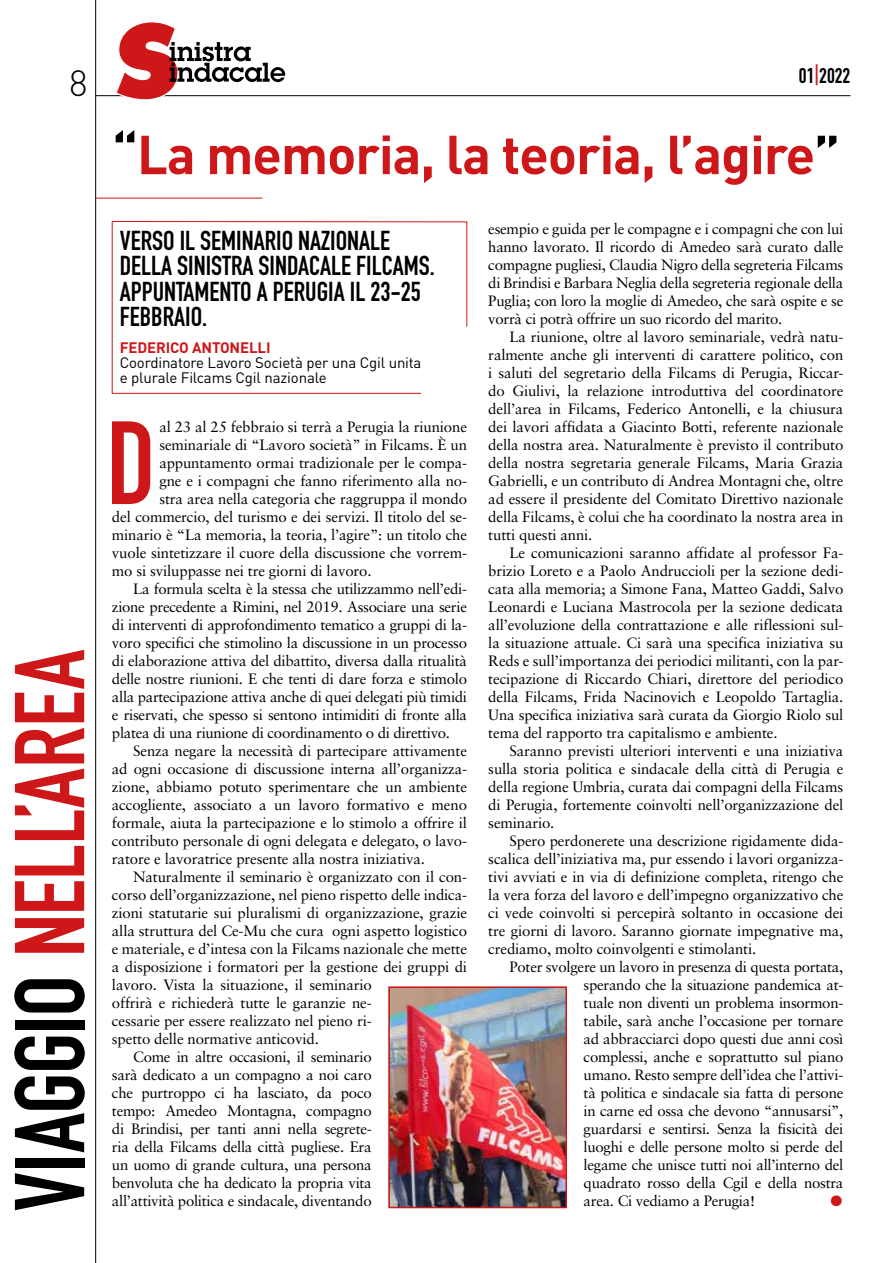
<style>
.page{position:relative;width:893px;height:1263px;background:#fff}
.page>*{position:absolute;margin:0;border:0;box-sizing:border-box;transform-origin:0 0}
.t1{font:116.1px "DIN Engschrift Std";color:#cd1719}
.t2{font:97.35px "DIN Engschrift Std";letter-spacing:-.005em;color:#cd1719}
.t3{font:700 54px "DIN";letter-spacing:-.02em;color:#cd1719}
.t4{font:300 36px "DIN";color:#000}
.t5{font:27px/25.5px "DIN Engschrift Std";color:#000}
.t6{font:21px "DIN Engschrift Std";color:#000}
.t7{font:15px/18px "Sabon";letter-spacing:-.01em;color:#000;text-align:justify}
.t8{font:15px/15px "DIN";letter-spacing:-.01em;color:#000}
.t9{font:700 15px "DIN";letter-spacing:-.01em;color:#cd1719}
.t10{font:15px "Zapf Dingbats";color:#cd1719}
.s1{color:#000}
.s2{color:#cd1719}
</style>
<div class="page">
<hr style="left:95px;top:95px;width:755px;height:1px;background:#000">
<svg style="left:115px;top:22px;width:170px;height:78px"></svg>
<hr style="left:95px;top:0;width:1px;height:1263px;background:#000">
<hr style="left:96px;top:198px;width:166px;height:1px;background:#cd1719">
<img style="left:389px;top:987px;width:178px;height:221px">
<div style="left:389px;top:987px;width:177px;height:220px;border:1px solid #cd1719"></div>
<svg style="left:111px;top:221px;width:357px;height:173px"></svg>
<h3 class="t4" style="left:69px;top:61px;width:20px">8</h3>
<h2 class="t2" style="left:-7px;top:1211px;width:563px;rotate:-90deg"><span class="s1">VIAGGIO</span> NELL’AREA</h2>
<h3 class="t6" style="left:799px;top:63px;width:53px">01<span class="s2">|</span>2022</h3>
<h3 class="t3" style="left:112px;top:119px;width:730px"><span class="s1">“</span>La memoria, la teoria, l’agire<span class="s1">”</span></h3>
<h3 class="t5" style="left:120px;top:228px;width:316px">VERSO IL SEMINARIO NAZIONALE<br>DELLA SINISTRA SINDACALE FILCAMS.<br>APPUNTAMENTO A PERUGIA IL 23-25<br>FEBBRAIO.</h3>
<p class="t9" style="left:120px;top:338px;width:152px">FEDERICO ANTONELLI</p>
<p class="t8" style="left:120px;top:355px;width:303px">Coordinatore Lavoro Società per una Cgil unita e plurale Filcams Cgil nazionale</p>
<h1 class="t1" style="left:106px;top:395px;width:51px">D</h1>
<p class="t7" style="left:159px;top:418px;width:309px">al 23 al 25 febbraio si terrà a Perugia la riunione</p>
<p class="t7" style="left:159px;top:436px;width:309px">seminariale di “Lavoro società” in Filcams. È un</p>
<p class="t7" style="left:159px;top:454px;width:309px">appuntamento ormai tradizionale per le compa-</p>
<p class="t7" style="left:159px;top:472px;width:309px">gne e i compagni che fanno riferimento alla no-</p>
<p class="t7" style="left:159px;top:490px;width:309px">stra area nella categoria che raggruppa il mondo</p>
<p class="t7" style="left:112px;top:508px;width:357px">del commercio, del turismo e dei servizi. Il titolo del se-</p>
<p class="t7" style="left:112px;top:526px;width:357px">minario è “La memoria, la teoria, l’agire”: un titolo che</p>
<p class="t7" style="left:112px;top:544px;width:357px">vuole sintetizzare il cuore della discussione che vorrem-</p>
<p class="t7" style="left:112px;top:562px;width:261px">mo si sviluppasse nei tre giorni di lavoro.</p>
<p class="t7" style="left:133px;top:580px;width:335px">La formula scelta è la stessa che utilizzammo nell’edi-</p>
<p class="t7" style="left:112px;top:598px;width:357px">zione precedente a Rimini, nel 2019. Associare una serie</p>
<p class="t7" style="left:112px;top:616px;width:357px">di interventi di approfondimento tematico a gruppi di la-</p>
<p class="t7" style="left:112px;top:634px;width:357px">voro specifici che stimolino la discussione in un processo</p>
<p class="t7" style="left:112px;top:652px;width:357px">di elaborazione attiva del dibattito, diversa dalla ritualità</p>
<p class="t7" style="left:112px;top:670px;width:357px">delle nostre riunioni. E che tenti di dare forza e stimolo</p>
<p class="t7" style="left:112px;top:688px;width:357px">alla partecipazione attiva anche di quei delegati più timidi</p>
<p class="t7" style="left:112px;top:706px;width:357px">e riservati, che spesso si sentono intimiditi di fronte alla</p>
<p class="t7" style="left:112px;top:724px;width:340px">platea di una riunione di coordinamento o di direttivo.</p>
<p class="t7" style="left:133px;top:742px;width:335px">Senza negare la necessità di partecipare attivamente</p>
<p class="t7" style="left:112px;top:760px;width:357px">ad ogni occasione di discussione interna all’organizza-</p>
<p class="t7" style="left:112px;top:778px;width:357px">zione, abbiamo potuto sperimentare che un ambiente</p>
<p class="t7" style="left:112px;top:796px;width:357px">accogliente, associato a un lavoro formativo e meno</p>
<p class="t7" style="left:112px;top:814px;width:357px">formale, aiuta la partecipazione e lo stimolo a offrire il</p>
<p class="t7" style="left:112px;top:832px;width:357px">contributo personale di ogni delegata e delegato, o lavo-</p>
<p class="t7" style="left:112px;top:850px;width:315px">ratore e lavoratrice presente alla nostra iniziativa.</p>
<p class="t7" style="left:133px;top:868px;width:335px">Naturalmente il seminario è organizzato con il con-</p>
<p class="t7" style="left:112px;top:886px;width:357px">corso dell’organizzazione, nel pieno rispetto delle indica-</p>
<p class="t7" style="left:112px;top:904px;width:357px">zioni statutarie sui pluralismi di organizzazione, grazie</p>
<p class="t7" style="left:112px;top:922px;width:357px">alla struttura del Ce-Mu che cura ogni aspetto logistico</p>
<p class="t7" style="left:112px;top:940px;width:357px">e materiale, e d’intesa con la Filcams nazionale che mette</p>
<p class="t7" style="left:112px;top:958px;width:357px">a disposizione i formatori per la gestione dei gruppi di</p>
<p class="t7" style="left:112px;top:976px;width:261px">lavoro. Vista la situazione, il seminario</p>
<p class="t7" style="left:112px;top:994px;width:261px">offrirà e richiederà tutte le garanzie ne-</p>
<p class="t7" style="left:112px;top:1012px;width:261px">cessarie per essere realizzato nel pieno ri-</p>
<p class="t7" style="left:112px;top:1030px;width:208px">spetto delle normative anticovid.</p>
<p class="t7" style="left:133px;top:1048px;width:240px">Come in altre occasioni, il seminario</p>
<p class="t7" style="left:112px;top:1066px;width:261px">sarà dedicato a un compagno a noi caro</p>
<p class="t7" style="left:112px;top:1084px;width:261px">che purtroppo ci ha lasciato, da poco</p>
<p class="t7" style="left:112px;top:1102px;width:261px">tempo: Amedeo Montagna, compagno</p>
<p class="t7" style="left:112px;top:1120px;width:261px">di Brindisi, per tanti anni nella segrete-</p>
<p class="t7" style="left:112px;top:1138px;width:261px">ria della Filcams della città pugliese. Era</p>
<p class="t7" style="left:112px;top:1156px;width:261px">un uomo di grande cultura, una persona</p>
<p class="t7" style="left:112px;top:1174px;width:261px">benvoluta che ha dedicato la propria vita</p>
<p class="t7" style="left:112px;top:1192px;width:261px">all’attività politica e sindacale, diventando</p>
<p class="t7" style="left:488px;top:220px;width:357px">esempio e guida per le compagne e i compagni che con lui hanno lavorato. Il ricordo di Amedeo sarà curato dalle compagne pugliesi, Claudia Nigro della segreteria Filcams di Brindisi e Barbara Neglia della segreteria regionale della Puglia; con loro la moglie di Amedeo, che sarà ospite e se vorrà ci potrà offrire un suo ricordo del marito.</p>
<p class="t7" style="left:488px;top:328px;width:357px;text-indent:21px">La riunione, oltre al lavoro seminariale, vedrà natu&shy;ralmente anche gli interventi di carattere politico, con i saluti del segretario della Filcams di Perugia, Riccar&shy;do Giulivi, la relazione introduttiva del coordinatore dell’area in Filcams, Federico Antonelli, e la chiusura dei lavori affidata a Giacinto Botti, referente nazionale della nostra area. Naturalmente è previsto il contributo della nostra segretaria generale Filcams, Maria Grazia Gabrielli, e un contributo di Andrea Montagni che, oltre ad essere il presidente del Comitato Direttivo nazionale della Filcams, è colui che ha coordinato la nostra area in tutti questi anni.</p>
<p class="t7" style="left:488px;top:544px;width:357px;text-indent:21px">Le comunicazioni saranno affidate al professor Fa&shy;brizio Loreto e a Paolo Andruccioli per la sezione dedi&shy;cata alla memoria; a Simone Fana, Matteo Gaddi, Salvo Leonardi e Luciana Mastrocola per la sezione dedicata all’evoluzione della contrattazione e alle riflessioni sul&shy;la situazione attuale. Ci sarà una specifica iniziativa su Reds e sull’importanza dei periodici militanti, con la par&shy;tecipazione di Riccardo Chiari, direttore del periodico della Filcams, Frida Nacinovich e Leopoldo Tartaglia.<br>Una specifica iniziativa sarà curata da Giorgio Riolo sul tema del rapporto tra capitalismo e ambiente.</p>
<p class="t7" style="left:488px;top:742px;width:357px;text-indent:21px">Saranno previsti ulteriori interventi e una iniziativa sulla storia politica e sindacale della città di Perugia e della regione Umbria, curata dai compagni della Filcams di Perugia, fortemente coinvolti nell’organizzazione del seminario.</p>
<p class="t7" style="left:488px;top:832px;width:357px;text-indent:21px">Spero perdonerete una descrizione rigidamente dida&shy;scalica dell’iniziativa ma, pur essendo i lavori organizza&shy;tivi avviati e in via di definizione completa, ritengo che la vera forza del lavoro e dell’impegno organizzativo che ci vede coinvolti si percepirà soltanto in occasione dei tre giorni di lavoro. Saranno giornate impegnative ma, crediamo, molto coinvolgenti e stimolanti.</p>
<p class="t7" style="left:584px;top:958px;width:261px;text-indent:-74px">Poter svolgere un lavoro in presenza di questa portata, sperando che la situazione pandemica at&shy;tuale non diventi un problema insormon&shy;tabile, sarà anche l’occasione per tornare ad abbracciarci dopo questi due anni così complessi, anche e soprattutto sul piano umano. Resto sempre dell’idea che l’attivi&shy;tà politica e sindacale sia fatta di persone in carne ed ossa che devono “annusarsi”, guardarsi e sentirsi. Senza la fisicità dei luoghi e delle persone molto si perde del legame che unisce tutti noi all’interno del quadrato rosso della Cgil e della nostra area. Ci vediamo a Perugia!</p>
<p class="t10" style="left:830px;top:1194px;width:13px">●</p>
</div>
